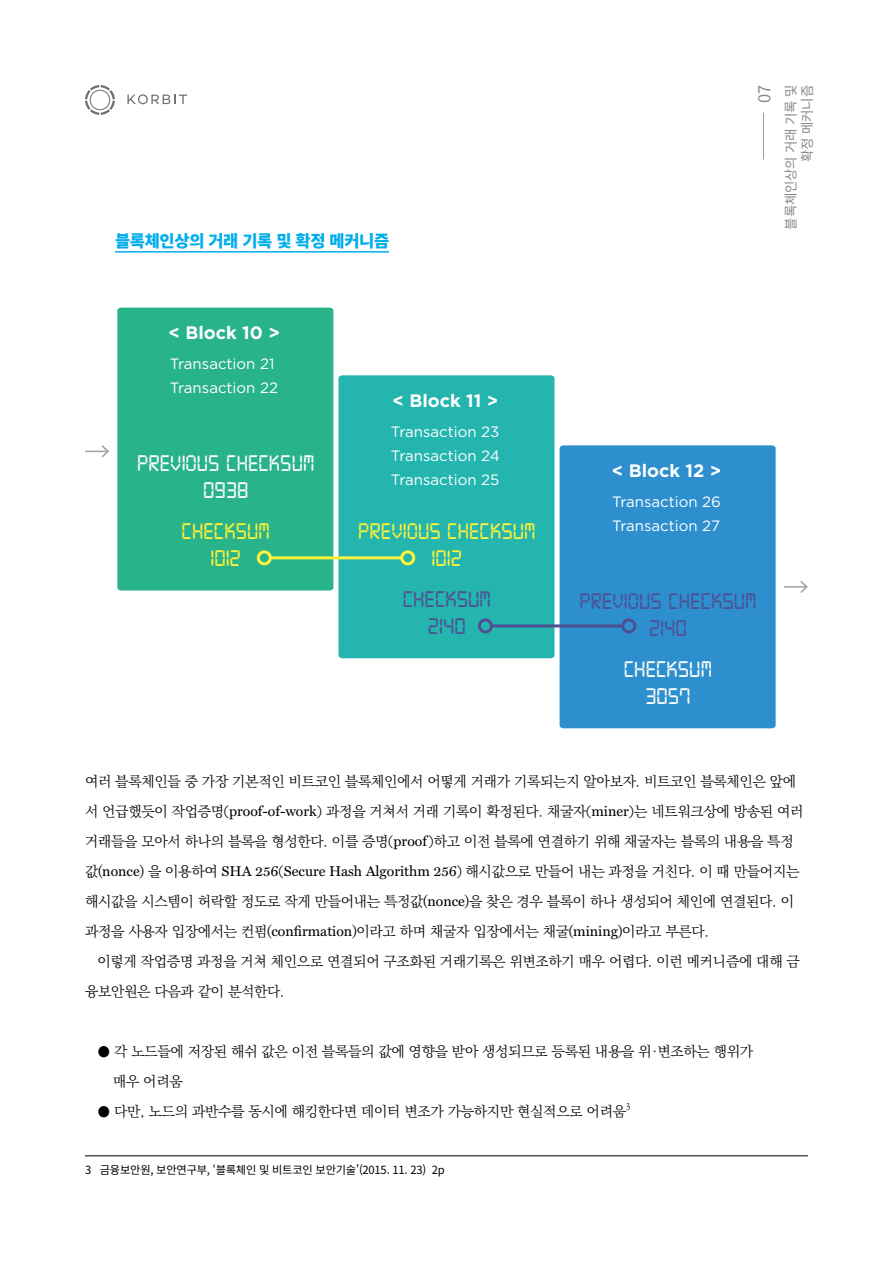
<style>
.page{position:relative;width:893px;height:1263px;background:#fff}
.page>*{position:absolute;margin:0;border:0;box-sizing:border-box;transform-origin:0 0}
.t1{font:24px/27px "Digital 7";color:#fff;text-align:center}
.t2{font:24px/27px "Digital 7";color:#fff337;text-align:center}
.t3{font:24px/27px "Digital 7";color:#4f5094;text-align:center}
.t4{font:700 18px "Gotham";color:#fff}
.t5{font:900 16.5px "Noto Sans CJ Kkr";letter-spacing:-.02em;color:#00aeec}
.t6{font:16.5px "Noto Sans CJ Kkr";color:#898989}
.t7{font:15px/24px "Gotham";color:#fff}
.t8{font:300 14.25px/30px "Ko Pub Batang";letter-spacing:-.02em;color:#000}
.t9{font:14.25px "Miller Text";color:#000}
.t10{font:13.5px/16.5px "Noto Sans CJ Kkr";letter-spacing:-.02em;color:#898989;text-align:right}
.t11{font:11.25px "Noto Sans CJ Kkr";letter-spacing:-.02em;color:#000}
.t12{font:300 8.25px "Ko Pub Batang";color:#000}
.s1{font-family:"Miller Text";font-weight:400}
.s2{font-family:"Ko Pub Batang";font-weight:300}
</style>
<div class="page">
<hr style="left:115px;top:251px;width:274px;height:2px;background:#00aeec">
<div style="left:117px;top:308px;width:216px;height:282px;background:#29b38b"></div>
<div style="left:338px;top:375px;width:216px;height:283px;background:#24b5af"></div>
<div style="left:560px;top:445px;width:216px;height:283px;background:#2d8fcd"></div>
<hr style="left:270px;top:556px;width:132px;height:3px;background:#fff33b">
<div style="left:257px;top:550px;width:15px;height:15px;border:3px solid #fff33b;border-radius:50%"></div>
<div style="left:400px;top:550px;width:15px;height:15px;border:3px solid #fff33b;border-radius:50%"></div>
<hr style="left:491px;top:624px;width:132px;height:3px;background:#4f5094">
<div style="left:478px;top:618px;width:15px;height:15px;border:3px solid #4f5094;border-radius:50%"></div>
<div style="left:621px;top:618px;width:15px;height:15px;border:3px solid #4f5094;border-radius:50%"></div>
<svg style="left:85px;top:445px;width:24px;height:13px"></svg>
<hr style="left:784px;top:586px;width:23px;height:2px;background:#9fa0a0">
<svg style="left:799px;top:581px;width:9px;height:12px"></svg>
<hr style="left:763px;top:113px;width:1px;height:46px;background:#9fa0a0">
<hr style="left:85px;top:1155px;width:723px;height:1px;background:#000">
<svg style="left:85px;top:85px;width:30px;height:30px"></svg>
<svg style="left:127px;top:94px;width:60px;height:10px"></svg>
<p class="t5" style="left:115px;top:232px;width:276px">블록체인상의 거래 기록 및 확정 메커니즘</p>
<p class="t4" style="left:169px;top:321px;width:113px">&lt; Block 10 &gt;</p>
<p class="t7" style="left:170px;top:352px;width:110px">Transaction 21<br>Transaction 22</p>
<h1 class="t1" style="left:137px;top:450px;width:179px">PREVIOUS CHECKSUM<br>0938</h1>
<h1 class="t2" style="left:182px;top:517px;width:90px">CHECKSUM<br>1012</h1>
<p class="t4" style="left:392px;top:389px;width:107px">&lt; Block 11 &gt;</p>
<p class="t7" style="left:391px;top:419px;width:110px;text-align:justify">Transaction 23<br>Transaction 24<br>Transaction 25</p>
<h1 class="t2" style="left:358px;top:517px;width:179px">PREVIOUS CHECKSUM<br>1012</h1>
<h1 class="t3" style="left:403px;top:585px;width:90px">CHECKSUM<br>2140</h1>
<p class="t6" style="left:755px;top:103px;width:20px;rotate:-90deg">07</p>
<p class="t10" style="left:783px;top:229px;width:146px;rotate:-90deg">블록체인상의 거래 기록 및 확정 메커니즘</p>
<p class="t4" style="left:612px;top:459px;width:111px">&lt; Block 12 &gt;</p>
<p class="t7" style="left:612px;top:489px;width:110px">Transaction 26<br>Transaction 27</p>
<h1 class="t3" style="left:579px;top:587px;width:179px">PREVIOUS CHECKSUM<br>2140</h1>
<h1 class="t1" style="left:624px;top:655px;width:90px">CHECKSUM<br>3057</h1>
<p class="t8" style="left:85px;top:767px;width:720px">여러 블록체인들 중 가장 기본적인 비트코인 블록체인에서 어떻게 거래가 기록되는지 알아보자. 비트코인 블록체인은 앞에 서 언급했듯이 작업증명<span class="s1">(proof-of-work)</span> 과정을 거쳐서 거래 기록이 확정된다. 채굴자<span class="s1">(miner)</span>는 네트워크상에 방송된 여러 거래들을 모아서 하나의 블록을 형성한다. 이를 증명<span class="s1">(proof)</span>하고 이전 블록에 연결하기 위해 채굴자는 블록의 내용을 특정</p>
<p class="t9" style="left:85px;top:863px;width:716px"><span class="s2">값(</span>nonce<span class="s2">) 을 이용하여</span> SHA 256(Secure Hash Algorithm 256) <span class="s2">해시값으로 만들어 내는 과정을 거친다. 이 때 만들어지는</span></p>
<p class="t8" style="left:85px;top:887px;width:710px">해시값을 시스템이 허락할 정도로 작게 만들어내는 특정값(<span class="s1">nonce</span>)을 찾은 경우 블록이 하나 생성되어 체인에 연결된다. 이 과정을 사용자 입장에서는 컨펌(<span class="s1">confirmation</span>)이라고 하며 채굴자 입장에서는 채굴(<span class="s1">mining</span>)이라고 부른다.</p>
<p class="t8" style="left:85px;top:947px;width:716px;text-indent:12px">이렇게 작업증명 과정을 거쳐 체인으로 연결되어 구조화된 거래기록은 위변조하기 매우 어렵다. 이런 메커니즘에 대해 금 융보안원은 다음과 같이 분석한다.</p>
<p class="t8" style="left:113px;top:1037px;width:642px;text-indent:-16px">● 각 노드들에 저장된 해쉬 값은 이전 블록들의 값에 영향을 받아 생성되므로 등록된 내용을 위·변조하는 행위가 매우 어려움</p>
<p class="t8" style="left:98px;top:1097px;width:530px">● 다만, 노드의 과반수를 동시에 해킹한다면 데이터 변조가 가능하지만 현실적으로 어려움</p>
<p class="t12" style="left:626px;top:1102px;width:6px">3</p>
<p class="t11" style="left:85px;top:1164px;width:361px">3 금융보안원, 보안연구부, ‘블록체인 및 비트코인 보안기술'(2015. 11. 23) 2p</p>
</div>
